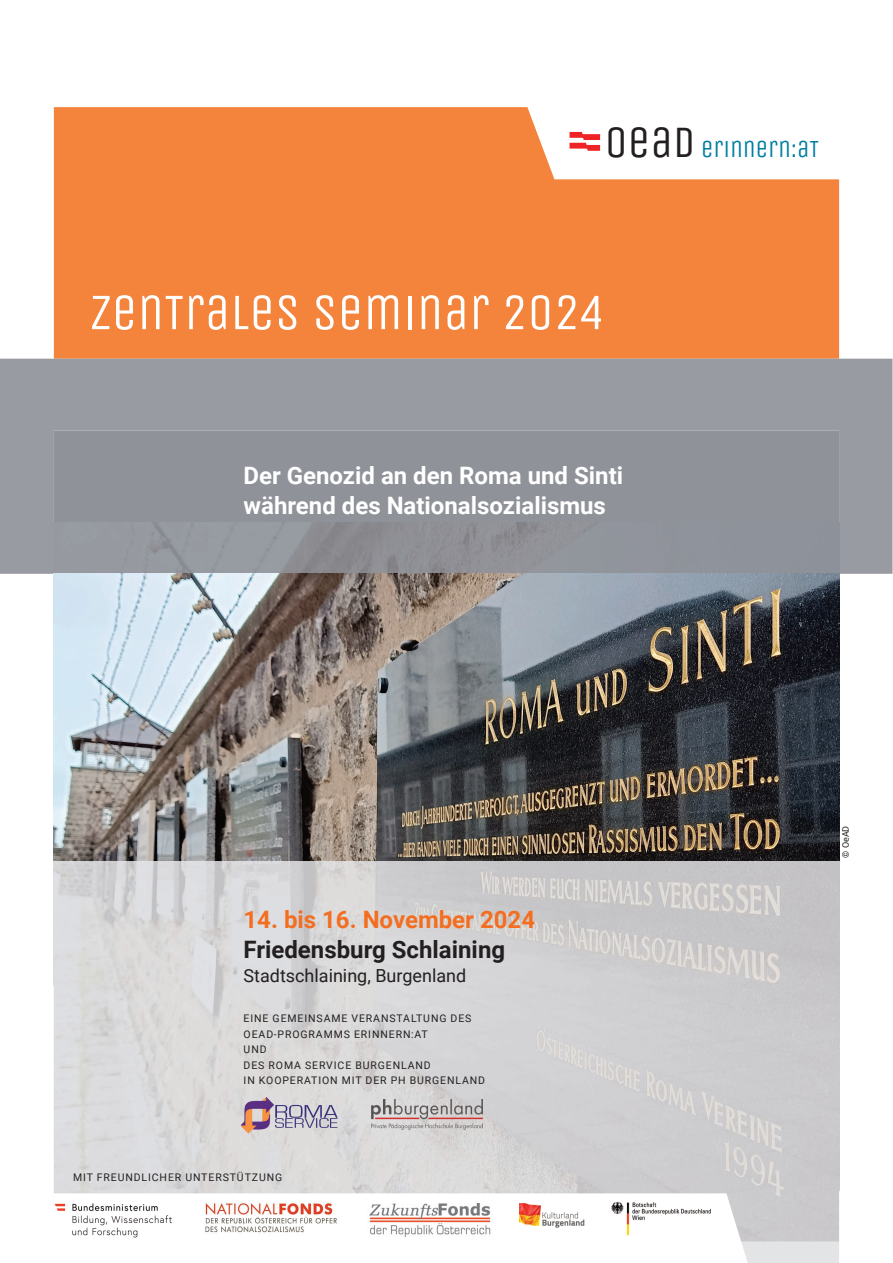
<style>
.page{position:relative;width:893px;height:1263px;background:#fff}
.page>*{position:absolute;margin:0;border:0;box-sizing:border-box;transform-origin:0 0}
.t1{font:51.15px "Unica One";color:#fff}
.t2{font:24.6px "Unica One";color:#007ea0}
.t3{font:700 24px/30px "Roboto";color:#fff}
.t4{font:700 24px "Roboto";color:#231f20}
.t5{font:700 24px "Roboto";color:#f36e21}
.t6{font:18px "Roboto";color:#231f20}
.t7{font:10.5px/15.6px "Roboto";letter-spacing:.085em;color:#231f20}
.t8{font:9px "Roboto";color:#231f20}
.s1{font-size:45px;color:#231f20}
</style>
<div class="page">
<svg style="left:54px;top:107px;width:785px;height:252px;background:#f59050"></svg>
<div style="left:0;top:359px;width:892px;height:215px;background:#989ba1"></div>
<div style="left:54px;top:430px;width:785px;height:93px;background:#8f9299"></div>
<img style="left:54px;top:523px;width:785px;height:718px">
<img style="left:201px;top:1197px;width:138px;height:34px">
<img style="left:203px;top:1225px;width:128px;height:14px">
<img style="left:367px;top:1203px;width:126px;height:33px">
<img style="left:241px;top:1097px;width:97px;height:36px">
<img style="left:372px;top:1100px;width:110px;height:29px">
<img style="left:519px;top:1201px;width:65px;height:29px">
<div style="left:48px;top:1198px;width:143px;height:53px;background:#fff"></div>
<img style="left:54px;top:1203px;width:118px;height:35px">
<svg style="left:570px;top:132px;width:30px;height:19px"></svg>
<img style="left:54px;top:574px;width:785px;height:287px">
<img style="left:608px;top:1201px;width:104px;height:40px">
<h2 class="t2" style="left:605px;top:134px;width:216px"><span class="s1">OEAD</span> ERINNERN:AT</h2>
<h1 class="t1" style="left:90px;top:282px;width:517px">ZENTRALES SEMINAR 2024</h1>
<h3 class="t3" style="left:243px;top:460px;width:381px">Der Genozid an den Roma und Sinti während des Nationalsozialismus</h3>
<h3 class="t5" style="left:243px;top:903px;width:293px">14. bis 16. November 2024</h3>
<h3 class="t4" style="left:243px;top:933px;width:263px">Friedensburg Schlaining</h3>
<h3 class="t6" style="left:243px;top:963px;width:224px">Stadtschlaining, Burgenland</h3>
<p class="t7" style="left:244px;top:1010px;width:243px">EINE GEMEINSAME VERANSTALTUNG DES<br>OEAD-PROGRAMMS ERINNERN:AT<br>UND<br>DES ROMA SERVICE BURGENLAND<br>IN KOOPERATION MIT DER PH BURGENLAND</p>
<p class="t7" style="left:73px;top:1169px;width:211px">MIT FREUNDLICHER UNTERSTÜTZUNG</p>
<p class="t8" style="left:839px;top:858px;width:34px;rotate:-90deg">© OeAD</p>
</div>
